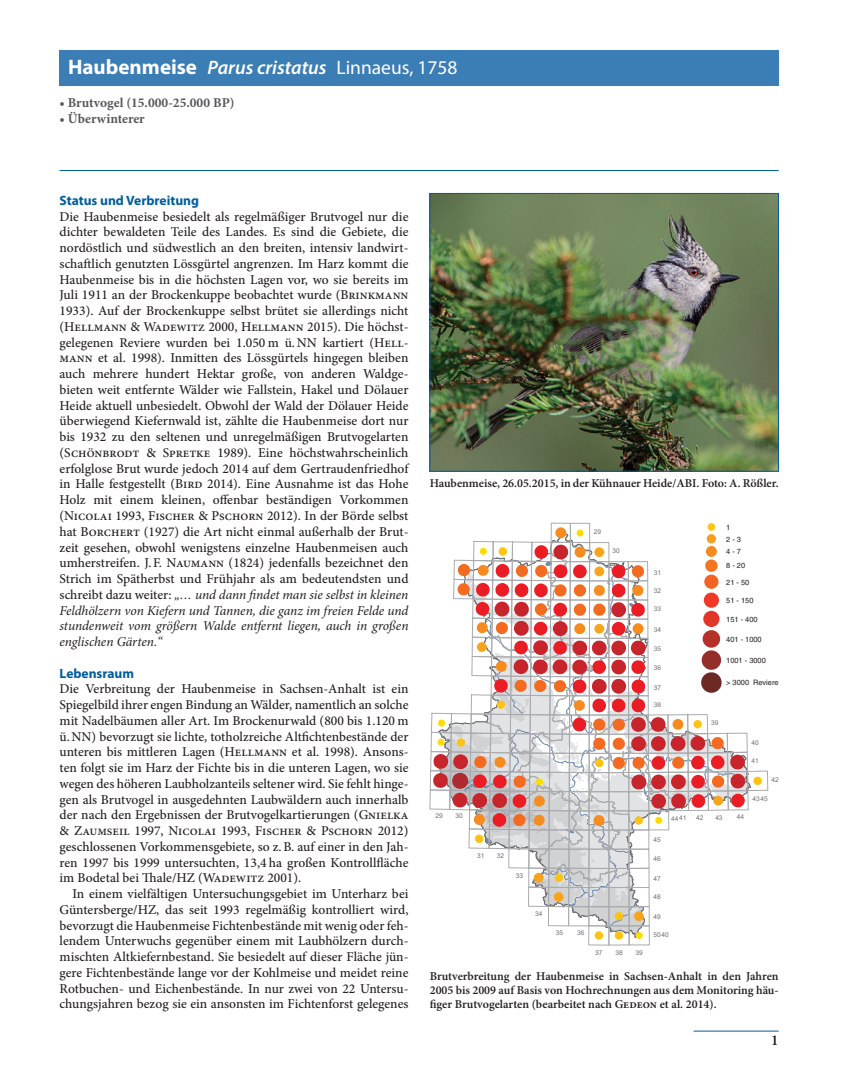
<style>
.page{position:relative;width:851px;height:1072px;background:#fff}
.page>*{position:absolute;margin:0;border:0;box-sizing:border-box;transform-origin:0 0}
.Artname__H1{font:italic 600 19.5px "Myriad Pro";color:#fff}
.t1{font:600 15px "Minion Pro";color:#231f20}
.Grundschrift_-_ohne{font:500 13.5px/15.8px "Minion Pro";color:#231f20;text-align:justify}
.Grundschrift{font:500 13.5px/15.8px "Minion Pro";color:#231f20;text-align:justify}
.t2{font:700 13.5px "Minion Pro";color:#57585a}
.Titel_fett__H2{font:700 13.5px "Myriad Pro";color:#005d9c}
.Legende_Abb_Tab{font:600 12px/14.4px "Minion Pro";color:#231f20;text-align:justify}
.t3{font:7.35px/11.9px "Helvetica";color:#231f20}
.t4{font:6.6px "Arial";color:#6e6f72}
.s1{font-weight:700;font-style:normal;font-size:21px}
.s2{font-weight:400;font-style:normal}
.s3{font-weight:400;font-style:italic}
</style>
<div class="page">
<hr style="left:693px;top:1030px;width:85px;height:1px;background:#005d9c">
<hr style="left:60px;top:170px;width:718px;height:1px;background:#005d9c">
<div style="left:60px;top:50px;width:718px;height:36px;background:#3b7db5"></div>
<img style="left:431px;top:195px;width:345px;height:274px">
<div style="left:429px;top:193px;width:349px;height:278px;border:1px solid #005d9c"></div>
<div style="left:551px;top:523px;width:19px;height:19px;border:1px solid #aaabaf"></div>
<div style="left:629px;top:925px;width:20px;height:20px;border:1px solid #aaabaf"></div>
<div style="left:608px;top:925px;width:21px;height:20px;border:1px solid #aaabaf"></div>
<div style="left:588px;top:925px;width:21px;height:20px;border:1px solid #aaabaf"></div>
<div style="left:570px;top:523px;width:19px;height:19px;border:1px solid #aaabaf"></div>
<svg style="left:429px;top:527px;width:338px;height:412px"></svg>
<div style="left:707px;top:523px;width:8px;height:8px;background:#fec610;border-radius:50%"></div>
<div style="left:706px;top:534px;width:10px;height:9px;background:#f8a01d;border-radius:50%"></div>
<div style="left:705px;top:546px;width:11px;height:11px;background:#f6891f;border-radius:50%"></div>
<div style="left:705px;top:559px;width:12px;height:13px;background:#f47421;border-radius:50%"></div>
<div style="left:704px;top:574px;width:14px;height:15px;background:#f26221;border-radius:50%"></div>
<div style="left:703px;top:592px;width:15px;height:15px;background:#ef3826;border-radius:50%"></div>
<div style="left:703px;top:611px;width:16px;height:16px;background:#e23528;border-radius:50%"></div>
<div style="left:702px;top:630px;width:18px;height:17px;background:#b5322a;border-radius:50%"></div>
<div style="left:701px;top:650px;width:20px;height:20px;background:#932f28;border-radius:50%"></div>
<div style="left:701px;top:672px;width:20px;height:20px;background:#6d2923;border-radius:50%"></div>
<h1 class="Artname__H1" style="left:68px;top:55px;width:391px"><span class="s1">Haubenmeise</span> Parus cristatus <span class="s2">Linnaeus, 1758</span></h1>
<p class="t2" style="left:60px;top:93px;width:176px">• Brutvogel (15.000-25.000 BP)</p>
<p class="t2" style="left:60px;top:109px;width:87px">• Überwinterer</p>
<h2 class="Titel_fett__H2" style="left:60px;top:191px;width:141px">Status und Verbreitung</h2>
<p class="Grundschrift_-_ohne" style="left:60px;top:208px;width:350px">Die Haubenmeise besiedelt als regelmäßiger Brutvogel nur die dichter bewaldeten Teile des Landes. Es sind die Gebiete, die nordöstlich und südwestlich an den breiten, intensiv landwirt&shy;schaftlich genutzten Lössgürtel angrenzen. Im Harz kommt die Haubenmeise bis in die höchsten Lagen vor, wo sie bereits im Juli 1911 an der Brockenkuppe beobachtet wurde (Brinkmann 1933). Auf der Brockenkuppe selbst brütet sie allerdings nicht (Hellmann &amp; Wadewitz 2000, Hellmann 2015). Die höchst&shy;gelegenen Reviere wurden bei 1.050 m ü.NN kartiert (Hell&shy;mann et al. 1998). Inmitten des Lössgürtels hingegen bleiben auch mehrere hundert Hektar große, von anderen Waldge&shy;bieten weit entfernte Wälder wie Fallstein, Hakel und Dölauer Heide aktuell unbesiedelt. Obwohl der Wald der Dölauer Heide überwiegend Kiefernwald ist, zählte die Haubenmeise dort nur bis 1932 zu den seltenen und unregelmäßigen Brutvogelarten (Schönbrodt &amp; Spretke 1989). Eine höchstwahrscheinlich erfolglose Brut wurde jedoch 2014 auf dem Gertraudenfriedhof in Halle festgestellt (Bird 2014). Eine Ausnahme ist das Hohe Holz mit einem kleinen, offenbar beständigen Vorkommen (Nicolai 1993, Fischer &amp; Pschorn 2012). In der Börde selbst hat Borchert (1927) die Art nicht einmal außerhalb der Brut&shy;zeit gesehen, obwohl wenigstens einzelne Haubenmeisen auch umherstreifen. J.F. Naumann (1824) jedenfalls bezeichnet den Strich im Spätherbst und Frühjahr als am bedeutendsten und schreibt dazu weiter: <span class="s3">„… und dann findet man sie selbst in kleinen Feldhölzern von Kiefern und Tannen, die ganz im freien Felde und stundenweit vom größern Walde entfernt liegen, auch in großen englischen Gärten.“</span></p>
<h2 class="Titel_fett__H2" style="left:60px;top:664px;width:76px">Lebensraum</h2>
<p class="Grundschrift_-_ohne" style="left:60px;top:681px;width:350px">Die Verbreitung der Haubenmeise in Sachsen-Anhalt ist ein Spiegelbild ihrer engen Bindung an Wälder, namentlich an solche mit Nadelbäumen aller Art. Im Brockenurwald (800 bis 1.120 m ü.NN) bevorzugt sie lichte, totholzreiche Altfichtenbestände der unteren bis mittleren Lagen (Hellmann et al. 1998). Ansons&shy;ten folgt sie im Harz der Fichte bis in die unteren Lagen, wo sie wegen des höheren Laubholzanteils seltener wird. Sie fehlt hinge&shy;gen als Brutvogel in ausgedehnten Laubwäldern auch innerhalb der nach den Ergebnissen der Brutvogelkartierungen (Gnielka &amp; Zaumseil 1997, Nicolai 1993, Fischer &amp; Pschorn 2012) geschlossenen Vorkommensgebiete, so z.B. auf einer in den Jah&shy;ren 1997 bis 1999 untersuchten, 13,4 ha großen Kontrollfläche im Bodetal bei Thale/HZ (Wadewitz 2001).</p>
<p class="Grundschrift" style="left:60px;top:886px;width:350px;text-indent:13px">In einem vielfältigen Untersuchungsgebiet im Unterharz bei Güntersberge/HZ, das seit 1993 regelmäßig kontrolliert wird, bevorzugt die Haubenmeise Fichtenbestände mit wenig oder feh&shy;lendem Unterwuchs gegenüber einem mit Laubhölzern durch&shy;mischten Altkiefernbestand. Sie besiedelt auf dieser Fläche jün&shy;gere Fichtenbestände lange vor der Kohlmeise und meidet reine Rotbuchen- und Eichenbestände. In nur zwei von 22 Untersu&shy;chungsjahren bezog sie ein ansonsten im Fichtenforst gelegenes</p>
<p class="Legende_Abb_Tab" style="left:429px;top:476px;width:350px">Haubenmeise, 26.05.2015, in der Kühnauer Heide/ABI. Foto: A. Rößler.</p>
<p class="t4" style="left:593px;top:527px;width:9px">29</p>
<p class="t4" style="left:612px;top:546px;width:9px">30</p>
<p class="t4" style="left:653px;top:568px;width:9px">31</p>
<p class="t4" style="left:653px;top:586px;width:9px">32</p>
<p class="t4" style="left:653px;top:604px;width:9px">33</p>
<p class="t4" style="left:653px;top:625px;width:9px">34</p>
<p class="t4" style="left:653px;top:644px;width:9px">35</p>
<p class="t4" style="left:653px;top:662px;width:9px">36</p>
<p class="t4" style="left:653px;top:683px;width:9px">37</p>
<p class="t4" style="left:653px;top:700px;width:9px">38</p>
<p class="t3" style="left:726px;top:521px;width:16px">1<br>2 - 3</p>
<p class="t3" style="left:726px;top:544px;width:20px;line-height:14.2px">4 - 7<br>8 - 20</p>
<p class="t3" style="left:726px;top:576px;width:25px">21 - 50</p>
<p class="t3" style="left:726px;top:594px;width:29px">51 - 150</p>
<p class="t3" style="left:726px;top:613px;width:33px">151 - 400</p>
<p class="t3" style="left:726px;top:633px;width:37px">401 - 1000</p>
<p class="t3" style="left:726px;top:654px;width:41px">1001 - 3000</p>
<p class="t3" style="left:726px;top:677px;width:54px">&gt; 3000 Reviere</p>
<p class="t4" style="left:711px;top:718px;width:9px">39</p>
<p class="t4" style="left:751px;top:738px;width:9px">40</p>
<p class="t4" style="left:751px;top:755px;width:9px">41</p>
<p class="t4" style="left:771px;top:774px;width:9px">42</p>
<p class="t4" style="left:752px;top:794px;width:17px">4345</p>
<p class="t4" style="left:435px;top:811px;width:9px">29</p>
<p class="t4" style="left:455px;top:811px;width:9px">30</p>
<p class="t4" style="left:736px;top:812px;width:9px">44</p>
<p class="t4" style="left:477px;top:850px;width:9px">31</p>
<p class="t4" style="left:696px;top:813px;width:9px">42</p>
<p class="t4" style="left:715px;top:813px;width:9px">43</p>
<p class="t4" style="left:671px;top:813px;width:17px">4441</p>
<p class="t4" style="left:653px;top:835px;width:9px">45</p>
<p class="t4" style="left:497px;top:850px;width:9px">32</p>
<p class="t4" style="left:653px;top:854px;width:9px">46</p>
<p class="t4" style="left:516px;top:870px;width:9px">33</p>
<p class="t4" style="left:535px;top:908px;width:9px">34</p>
<p class="t4" style="left:555px;top:927px;width:9px">35</p>
<p class="t4" style="left:577px;top:928px;width:9px">36</p>
<p class="t4" style="left:595px;top:948px;width:9px">37</p>
<p class="t4" style="left:615px;top:948px;width:9px">38</p>
<p class="t4" style="left:635px;top:948px;width:9px">39</p>
<p class="t4" style="left:653px;top:874px;width:9px">47</p>
<p class="t4" style="left:653px;top:892px;width:9px">48</p>
<p class="t4" style="left:653px;top:911px;width:9px">49</p>
<p class="t4" style="left:653px;top:930px;width:17px">5040</p>
<p class="Legende_Abb_Tab" style="left:429px;top:968px;width:350px">Brutverbreitung der Haubenmeise in Sachsen-Anhalt in den Jahren 2005 bis 2009 auf Basis von Hochrechnungen aus dem Monitoring häu&shy;figer Brutvogelarten (bearbeitet nach Gedeon et al. 2014).</p>
<p class="t1" style="left:771px;top:1029px;width:9px">1</p>
</div>
